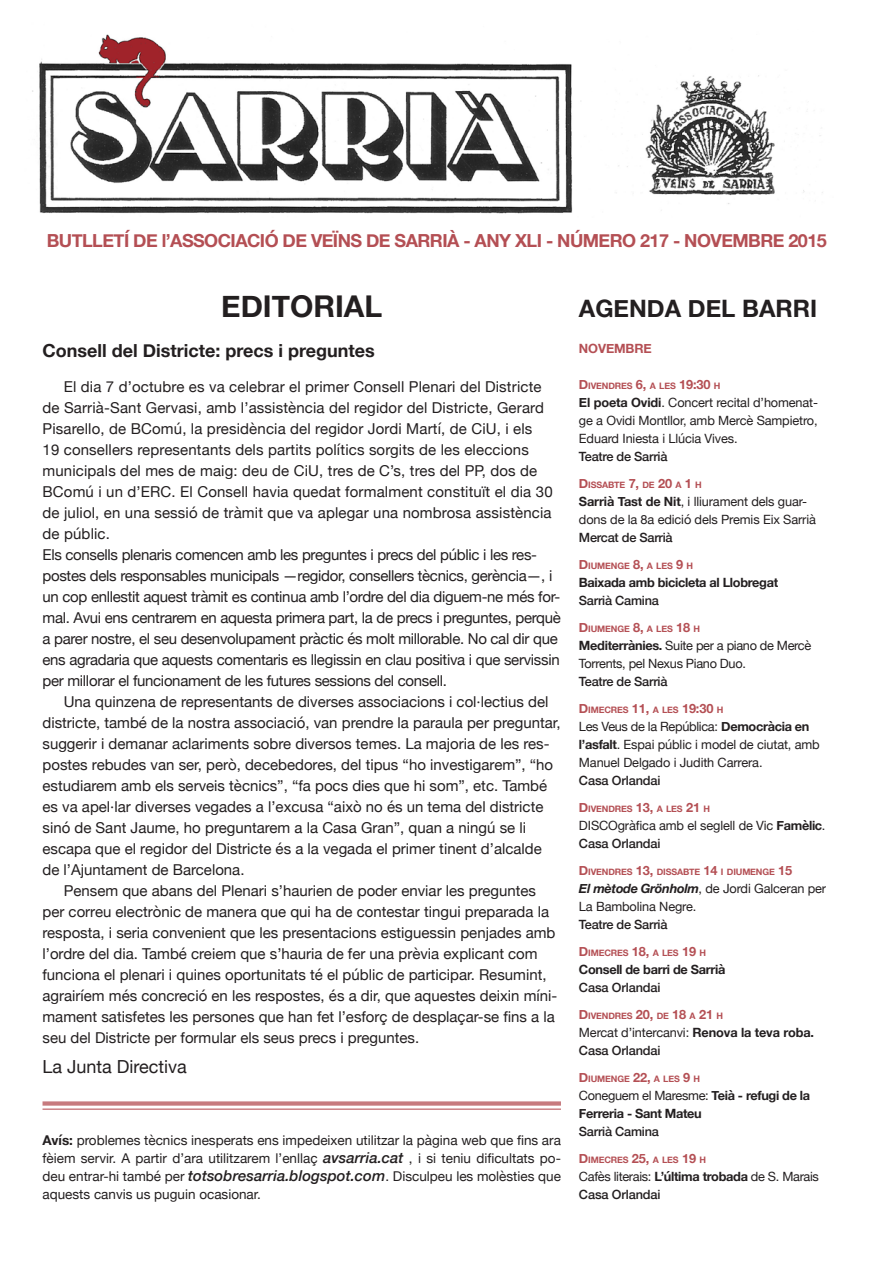
<style>
.page{position:relative;width:893px;height:1263px;background:#fff}
.page>*{position:absolute;margin:0;border:0;box-sizing:border-box;transform-origin:0 0}
.t1{font:700 30px "Helvetica Neue";color:#231f20}
.t2{font:700 24px "Helvetica Neue";color:#231f20}
.t3{font:700 18px "Helvetica Neue";letter-spacing:-.03em;color:#b44f54}
.t4{font:700 18px "Helvetica Neue";color:#231f20}
.t5{font:18px "Helvetica Neue";color:#231f20}
.t6{font:15px "Helvetica Neue";color:#231f20}
.t7{font:15px/21px "Helvetica Neue";letter-spacing:-.02em;color:#231f20}
.t8{font:13.5px/18px "Helvetica Neue";color:#231f20;text-align:justify}
.t9{font:12.75px/18px "Helvetica Neue";letter-spacing:-.01em;color:#231f20}
.t10{font:500 12.75px "Helvetica Neue";letter-spacing:-.02em;color:#231f20}
.t11{font:700 12.75px/18px "Helvetica Neue";letter-spacing:-.025em;color:#231f20}
.t12{font:700 12.75px "Helvetica Neue";letter-spacing:-.01em;color:#b44f54}
.t13{font:700 8.85px "Helvetica Neue";letter-spacing:-.015em;color:#b44f54}
.s1{font-weight:700}
.s2{font-weight:500;font-style:italic;font-size:15px}
.s3{font-size:12.75px}
.s4{font-weight:700;font-size:8.85px;color:#b44f54}
.s5{font-weight:700;color:#b44f54}
.s6{font-weight:500}
.s7{font-weight:700;font-style:italic}
.s8{font-weight:400}
</style>
<div class="page">
<img style="left:32px;top:34px;width:791px;height:180px">
<div style="left:43px;top:1101px;width:518px;height:5px;background:#c77b7f"></div>
<hr style="left:43px;top:1108px;width:518px;height:2px;background:#c77b7f">
<p class="t3" style="left:47px;top:227px;width:781px">BUTLLETÍ DE l’ASSOCIACIÓ DE VEÏNS DE SARRIÀ - ANY XLI - NÚMERO 217 - NOVEMBRE 2015</p>
<h1 class="t1" style="left:221px;top:282px;width:163px">EDITORIAL</h1>
<p class="t4" style="left:43px;top:337px;width:334px">Consell del Districte: precs i preguntes</p>
<p class="t7" style="left:43px;top:377px;width:520px;text-indent:21px">El dia 7 d’octubre es va celebrar el primer Consell Plenari del Districte de Sarrià-Sant Gervasi, amb l’assistència del regidor del Districte, Gerard Pisarello, de BComú, la presidència del regidor Jordi Martí, de CiU, i els<br>19 consellers representants dels partits polítics sorgits de les eleccions municipals del mes de maig: deu de CiU, tres de C’s, tres del PP, dos de BComú i un d’ERC. El Consell havia quedat formalment constituït el dia 30 de juliol, en una sessió de tràmit que va aplegar una nombrosa assistència de públic.<br>Els consells plenaris comencen amb les preguntes i precs del públic i les res&shy;postes dels responsables municipals —regidor, consellers tècnics, gerència—, i un cop enllestit aquest tràmit es continua amb l’ordre del dia diguem-ne més for&shy;mal. Avui ens centrarem en aquesta primera part, la de precs i preguntes, perquè a parer nostre, el seu desenvolupament pràctic és molt millorable. No cal dir que ens agradaria que aquests comentaris es llegissin en clau positiva i que servissin per millorar el funcionament de les futures sessions del consell.</p>
<p class="t6" style="left:64px;top:690px;width:486px">Una quinzena de representants de diverses associacions i col·lectius del</p>
<p class="t6" style="left:43px;top:711px;width:520px">districte, també de la nostra associació, van prendre la paraula per preguntar,</p>
<p class="t6" style="left:43px;top:732px;width:509px">suggerir i demanar aclariments sobre diversos temes. La majoria de les res-</p>
<p class="t6" style="left:43px;top:753px;width:512px">postes rebudes van ser, però, decebedores, del tipus “ho investigarem”, “ho</p>
<p class="t6" style="left:43px;top:774px;width:506px">estudiarem amb els serveis tècnics”, “fa pocs dies que hi som”, etc. També</p>
<p class="t6" style="left:43px;top:795px;width:502px">es va apel·lar diverses vegades a l’excusa “això no és un tema del districte</p>
<p class="t6" style="left:43px;top:816px;width:485px">sinó de Sant Jaume, ho preguntarem a la Casa Gran”, quan a ningú se li</p>
<p class="t6" style="left:43px;top:837px;width:501px">escapa que el regidor del Districte és a la vegada el primer tinent d’alcalde</p>
<p class="t6" style="left:43px;top:858px;width:204px">de l’Ajuntament de Barcelona.</p>
<p class="t6" style="left:64px;top:879px;width:474px">Pensem que abans del Plenari s’haurien de poder enviar les preguntes</p>
<p class="t6" style="left:43px;top:900px;width:508px">per correu electrònic de manera que qui ha de contestar tingui preparada la</p>
<p class="t6" style="left:43px;top:921px;width:514px">resposta, i seria convenient que les presentacions estiguessin penjades amb</p>
<p class="t6" style="left:43px;top:942px;width:497px">l’ordre del dia. També creiem que s’hauria de fer una prèvia explicant com</p>
<p class="t6" style="left:43px;top:963px;width:506px">funciona el plenari i quines oportunitats té el públic de participar. Resumint,</p>
<p class="t6" style="left:43px;top:984px;width:516px">agrairíem més concreció en les respostes, és a dir, que aquestes deixin míni-</p>
<p class="t6" style="left:43px;top:1005px;width:514px">mament satisfetes les persones que han fet l’esforç de desplaçar-se fins a la</p>
<p class="t6" style="left:43px;top:1026px;width:378px">seu del Districte per formular els seus precs i preguntes.</p>
<p class="t5" style="left:43px;top:1053px;width:146px">La Junta Directiva</p>
<p class="t8" style="left:43px;top:1131px;width:520px"><span class="s1">Avís:</span> problemes tècnics inesperats ens impedeixen utilitzar la pàgina web que fins ara fèiem servir. A partir d’ara utilitzarem l’enllaç <span class="s2">avsarria.cat</span> , i si teniu dificultats po&shy;deu entrar-hi també per <span class="s2">totsobresarria.blogspot.com</span>. Disculpeu les molèsties que aquests canvis us puguin ocasionar.</p>
<h2 class="t2" style="left:579px;top:289px;width:240px">AGENDA DEL BARRI</h2>
<p class="t12" style="left:579px;top:338px;width:74px">NOVEMBRE</p>
<p class="t13" style="left:579px;top:379px;width:19px"><span class="s3">D</span>IVENDRE</p>
<p class="t9" style="left:579px;top:376px;width:241px;text-indent:48px"><span class="s4">S</span> <span class="s5">6,</span> <span class="s4">A LES</span> <span class="s5">19:30</span> <span class="s4">H<br></span><span class="s1">El poeta Ovidi</span>. Concert recital d’homenat&shy;ge a Ovidi Montllor, amb Mercè Sampietro,<br>Eduard Iniesta i Llúcia Vives.</p>
<p class="t10" style="left:579px;top:446px;width:90px">Teatre de Sarrià</p>
<p class="t13" style="left:579px;top:478px;width:124px"><span class="s3">D</span>ISSABTE <span class="s3">7,</span> DE <span class="s3">20</span> A <span class="s3">1</span> H</p>
<p class="t9" style="left:579px;top:493px;width:238px"><span class="s1">Sarrià Tast de Nit</span>, i lliurament dels guar&shy;dons de la 8a edició dels Premis Eix Sarrià</p>
<p class="t10" style="left:579px;top:527px;width:95px">Mercat de Sarrià</p>
<p class="t13" style="left:579px;top:559px;width:26px"><span class="s3">D</span>IUMEN</p>
<p class="t13" style="left:617px;top:559px;width:77px">GE <span class="s3">8,</span> A LES <span class="s3">9</span> H</p>
<p class="t11" style="left:579px;top:574px;width:201px">Baixada amb bicicleta al Llobregat</p>
<p class="t10" style="left:579px;top:590px;width:81px">Sarrià Camina</p>
<p class="t13" style="left:579px;top:622px;width:26px"><span class="s3">D</span>IUMEN</p>
<p class="t13" style="left:617px;top:622px;width:84px">GE <span class="s3">8,</span> A LES <span class="s3">18</span> H</p>
<p class="t9" style="left:579px;top:637px;width:234px"><span class="s1">Mediterrànies.</span> Suite per a piano de Mercè<br>Torrents, pel Nexus Piano Duo.</p>
<p class="t10" style="left:579px;top:671px;width:90px">Teatre de Sarrià</p>
<p class="t13" style="left:579px;top:703px;width:146px"><span class="s3">D</span>IMECRES <span class="s3">11,</span> A LES <span class="s3">19:30</span> H</p>
<p class="t9" style="left:579px;top:718px;width:242px">Les Veus de la República: <span class="s1">Democràcia en l’asfalt</span>. Espai públic i model de ciutat, amb<br>Manuel Delgado i Judith Carrera.</p>
<p class="t10" style="left:579px;top:770px;width:83px">Casa Orlandai</p>
<p class="t13" style="left:579px;top:802px;width:19px"><span class="s3">D</span>IVENDRE</p>
<p class="t13" style="left:627px;top:802px;width:85px">S <span class="s3">13,</span> A LES <span class="s3">21</span> H</p>
<p class="t9" style="left:579px;top:817px;width:248px">DISCOgràfica amb el seglell de Vic <span class="s1">Famèlic</span>.<br><span class="s6">Casa Orlandai</span></p>
<p class="t13" style="left:579px;top:865px;width:19px"><span class="s3">D</span>IVENDRE</p>
<p class="t13" style="left:627px;top:865px;width:123px">S <span class="s3">13,</span> DISSABTE <span class="s3">14</span> I DIUMEN</p>
<p class="t13" style="left:762px;top:865px;width:31px">GE <span class="s3">15</span></p>
<p class="t9" style="left:579px;top:880px;width:249px"><span class="s7">El mètode Grönholm</span>, de Jordi Galceran per<br>La Bambolina Negre.</p>
<p class="t10" style="left:579px;top:914px;width:90px">Teatre de Sarrià</p>
<p class="t13" style="left:579px;top:946px;width:129px"><span class="s3">D</span>IMECRES <span class="s3">18,</span> A LES <span class="s3">19</span> H</p>
<p class="t11" style="left:579px;top:961px;width:148px">Consell de barri de Sarrià</p>
<p class="t10" style="left:579px;top:977px;width:83px">Casa Orlandai</p>
<p class="t13" style="left:579px;top:1009px;width:19px"><span class="s3">D</span>IVENDRE</p>
<p class="t9" style="left:579px;top:1006px;width:237px;text-indent:48px"><span class="s4">S</span> <span class="s5">20,</span> <span class="s4">DE</span> <span class="s5">18</span> <span class="s4">A</span> <span class="s5">21</span> <span class="s4">H<br></span>Mercat d’intercanvi: <span class="s1">Renova la teva roba.<br></span><span class="s6">Casa Orlandai</span></p>
<p class="t13" style="left:579px;top:1072px;width:26px"><span class="s3">D</span>IUMEN</p>
<p class="t13" style="left:617px;top:1072px;width:84px">GE <span class="s3">22,</span> A LES <span class="s3">9</span> H</p>
<p class="t11" style="left:579px;top:1087px;width:233px"><span class="s8">Coneguem el Maresme:</span> Teià - refugi de la<br>Ferreria - Sant Mateu</p>
<p class="t10" style="left:579px;top:1121px;width:81px">Sarrià Camina</p>
<p class="t13" style="left:579px;top:1153px;width:129px"><span class="s3">D</span>IMECRES <span class="s3">25,</span> A LES <span class="s3">19</span> H</p>
<p class="t9" style="left:579px;top:1168px;width:242px">Cafès literais: <span class="s1">L’última trobada</span> de S. Marais<br><span class="s6">Casa Orlandai</span></p>
</div>
